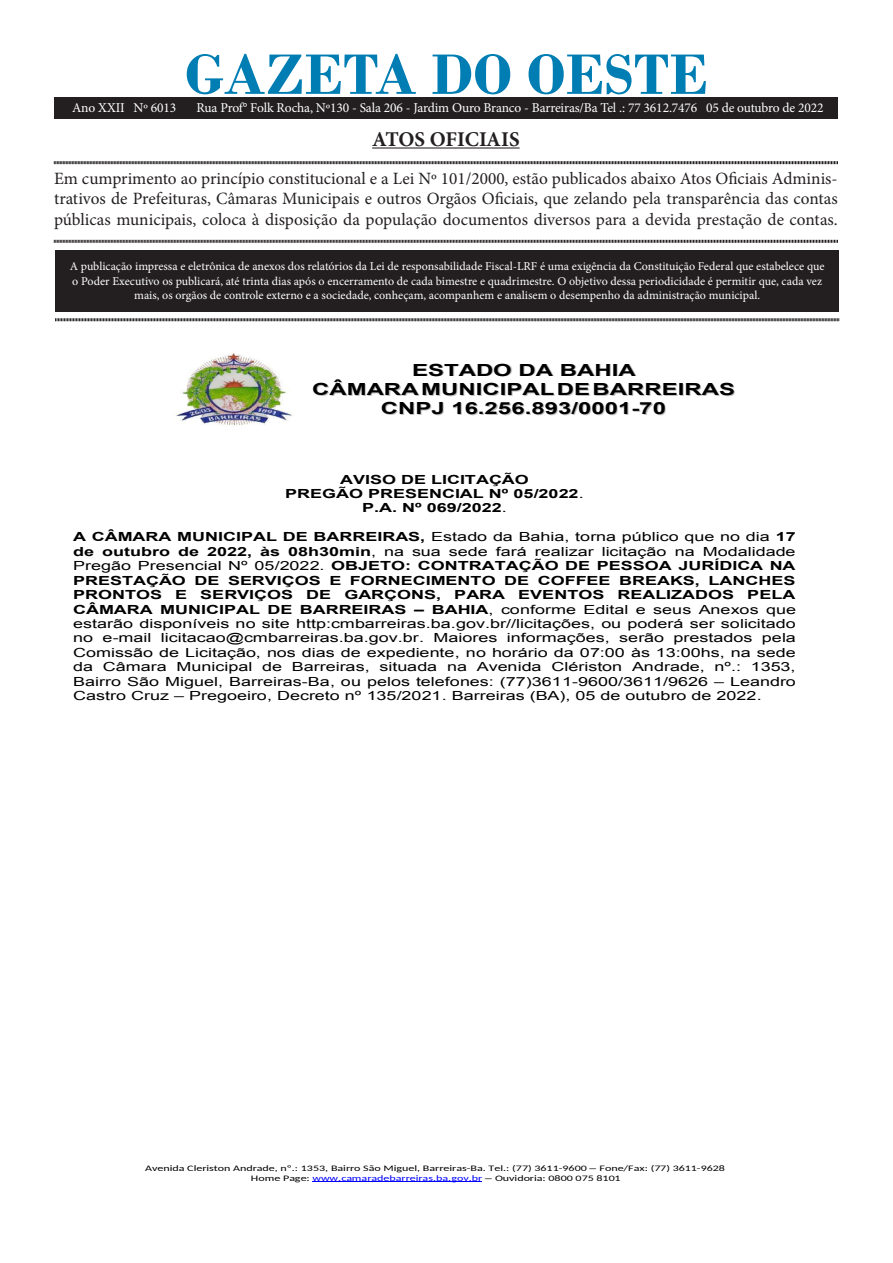
<style>
.page{position:relative;width:893px;height:1263px;background:#fff}
.page>*{position:absolute;margin:0;border:0;box-sizing:border-box;transform-origin:0 0}
.t1{font:700 60px "Bodoni";color:#007eb4}
.t2{font:700 21px "Minion Pro";letter-spacing:-.005em;color:#231f20}
.t3{font:17.25px/20.7px "Minion Pro";color:#231f20;text-align:justify}
.t4{font:700 16.65px/19.4px "Arial";color:#000;text-align:center;scale:1.43 1}
.t5{font:13.5px "Minion Pro";letter-spacing:-.01em;color:#fff}
.t6{font:12.6px/14.4px "Arial";color:#000;text-align:justify;scale:1.43 1}
.t7{font:700 12.6px/14.4px "Arial";color:#000;text-align:center;scale:1.43 1}
.t8{font:12px/14.4px "Minion Pro";color:#fff;text-align:center}
.t9{font:8.4px/10.2px "Carlito";color:#000;text-align:center;scale:1.43 1}
.s1{color:#c0c0c0}
.s2{font-weight:400}
.s3{font-weight:700}
.s4{font-family:"Arial"}
.s5{color:#00f}
</style>
<div class="page">
<div style="left:55px;top:250px;width:784px;height:61px;background:#231f20"></div>
<hr style="left:372px;top:147px;width:148px;height:2px;background:#231f20">
<svg style="left:54px;top:161px;width:784px;height:4px;background:#908e8e"></svg>
<svg style="left:54px;top:239px;width:784px;height:4px;background:#908e8e"></svg>
<svg style="left:55px;top:318px;width:784px;height:4px;background:#908e8e"></svg>
<div style="left:54px;top:98px;width:784px;height:20px;background:#231f20"></div>
<img style="left:176px;top:353px;width:117px;height:72px">
<hr style="left:313px;top:1181px;width:169px;height:1px;background:#00f">
<p class="t1" style="left:185px;top:39px;width:525px">GAZETA DO OESTE</p>
<p class="t2" style="left:372px;top:124px;width:149px">ATOS OFICIAIS</p>
<p class="t3" style="left:54px;top:168px;width:785px">Em cumprimento ao princípio constitucional e a Lei Nº 101/2000, estão publicados abaixo Atos Oficiais Adminis&shy;trativos de Prefeituras, Câmaras Municipais e outros Orgãos Oficiais, que zelando pela transparência das contas públicas municipais, coloca à disposição da população documentos diversos para a devida prestação de contas.</p>
<p class="t8" style="left:70px;top:259px;width:756px">A publicação impressa e eletrônica de anexos dos relatórios da Lei de responsabilidade Fiscal-LRF é uma exigência da Constituição Federal que estabelece que o Poder Executivo os publicará, até trinta dias após o encerramento de cada bimestre e quadrimestre. O objetivo dessa periodicidade é permitir que, cada vez mais, os orgãos de controle externo e a sociedade, conheçam, acompanhem e analisem o desempenho da administração municipal.</p>
<p class="t5" style="left:72px;top:98px;width:106px">Ano XXII Nº 6013</p>
<p class="t5" style="left:197px;top:98px;width:628px">Rua Prof° Folk Rocha, Nº130 - Sala 206 - Jardim Ouro Branco - Barreiras/Ba Tel .: 77 3612.7476 05 de outubro de 2022</p>
<p class="t4" style="left:312px;top:361px;width:297px">ESTADO DA BAHIA<br>CÂ<span class="s1">M</span>ARA <span class="s1">M</span>UNICIPALDEBARREIRAS<br>CNPJ 16.256.893/0001-70</p>
<p class="t7" style="left:285px;top:472px;width:210px">AVISO DE LICITAÇÃO<br>PREGÃO PRESENCIAL Nº 05/2022<span class="s2">.<br></span>P.A. Nº 069/2022<span class="s2">.</span></p>
<p class="t6" style="left:73px;top:530px;width:507px"><span class="s3">A CÂMARA MUNICIPAL DE BARREIRAS,</span> Estado da Bahia, torna público que no dia <span class="s3">17 de outubro de 2022, às 08h30min</span>, na sua sede fará realizar licitação na Modalidade Pregão Presencial Nº 05/2022. <span class="s3">OBJETO: CONTRATAÇÃO DE PESSOA JURÍDICA NA PRESTAÇÃO DE SERVIÇOS E FORNECIMENTO DE COFFEE BREAKS, LANCHES PRONTOS E SERVIÇOS DE GARÇONS, PARA EVENTOS REALIZADOS PELA CÂMARA MUNICIPAL DE BARREIRAS – BAHIA</span>, conforme Edital e seus Anexos que estarão disponíveis no site http:cmbarreiras.ba.gov.br//licitações, ou poderá ser solicitado no e-mail licitacao@cmbarreiras.ba.gov.br. Maiores informações, serão prestados pela Comissão de Licitação, nos dias de expediente, no horário da 07:00 às 13:00hs, na sede da Câmara Municipal de Barreiras, situada na Avenida Clériston Andrade, nº.: 1353, Bairro São Miguel, Barreiras-Ba, ou pelos telefones: (77)3611-9600/3611/9626 – Leandro Castro Cruz – Pregoeiro, Decreto nº 135/2021. Barreiras (BA), 05 de outubro de 2022.</p>
<p class="t9" style="left:145px;top:1163px;width:407px">Avenida Cleriston Andrade, nº.: 1353, Bairro São Miguel, Barreiras-Ba. Tel.: (77) 3611-9600 <span class="s4">–</span> Fone/Fax: (77) 3611-9628<br>Home Page: <span class="s5">www.camaradebarreiras.ba.gov.br</span> <span class="s4">–</span> Ouvidoria: 0800 075 8101</p>
</div>
